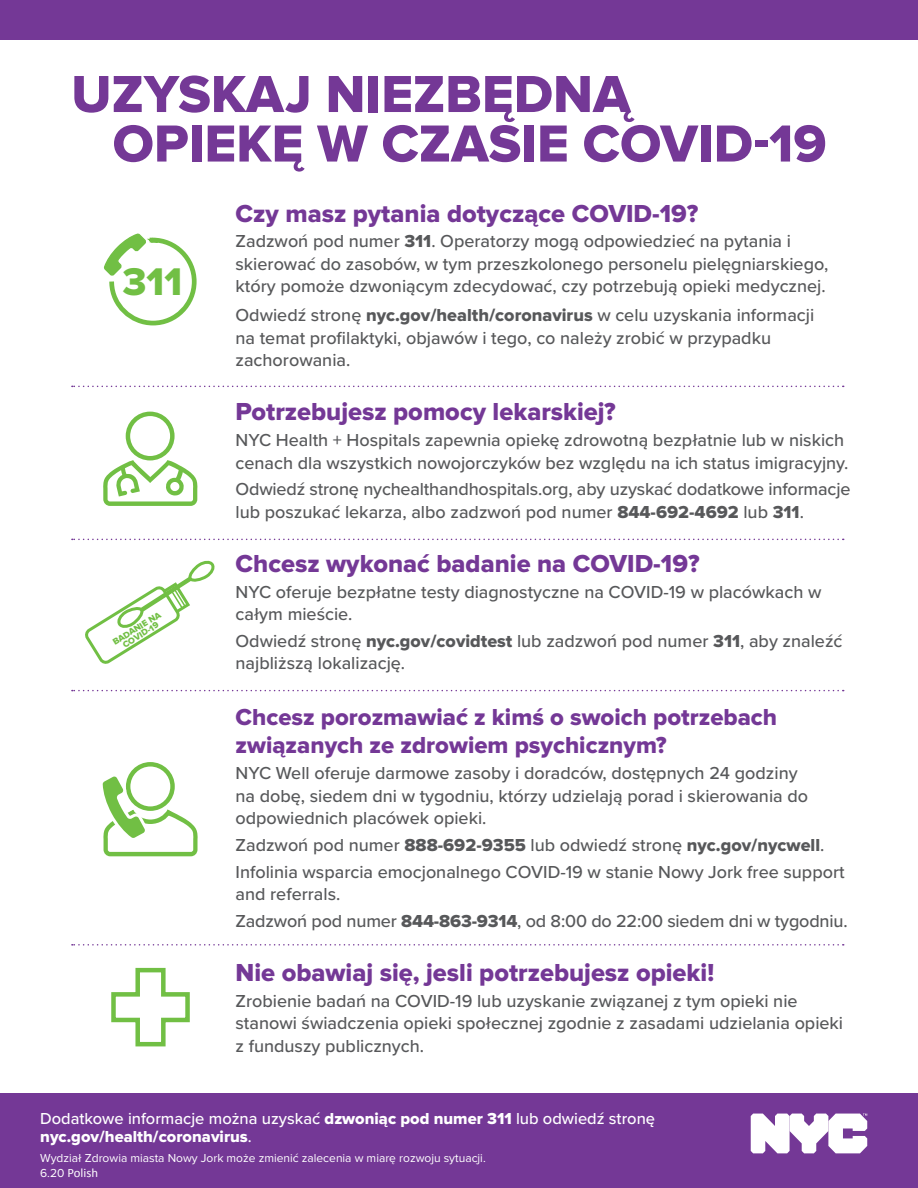
<style>
.page{position:relative;width:918px;height:1188px;background:#fff}
.page>*{position:absolute;margin:0;border:0;box-sizing:border-box;transform-origin:0 0}
.t1{font:54px/49.5px "Proxima Nova Extrabld";color:#743896}
.t2{font:40.05px "Proxima Nova Extrabld";color:#71bf44}
.t3{font:25.5px "Proxima Nova Extrabld";color:#743896}
.t4{font:24px/28.5px "Proxima Nova Extrabld";color:#743896}
.t5{font:500 18px/22.5px "Proxima Nova";color:#57585a}
.t6{font:500 16.5px "Proxima Nova";color:#fff}
.t7{font:16.5px "Proxima Nova Extrabld";color:#fff}
.t8{font:12.75px "Calibri";color:#fff}
.t9{font:12px "Proxima Nova";color:#fff}
.t10{font:9px/7.5px "Proxima Nova Extrabld";color:#71bf44;text-align:center}
.s1{font-family:"Proxima Nova Extrabld";font-weight:400}
.s2{font-family:"Proxima Nova";font-weight:500}
.s3{font-family:"Proxima Nova";font-size:12px}
</style>
<div class="page">
<div style="left:0;top:1094px;width:918px;height:94px;background:#743896"></div>
<svg style="left:751px;top:1114px;width:116px;height:39px"></svg>
<div style="left:0;top:0;width:918px;height:40px;background:#743896"></div>
<svg style="left:103px;top:460px;width:94px;height:46px"></svg>
<div style="left:126px;top:412px;width:49px;height:48px;border:4px solid #71bf44;border-radius:50%"></div>
<svg style="left:103px;top:233px;width:94px;height:93px"></svg>
<svg style="left:72px;top:386px;width:772px;height:1px"></svg>
<svg style="left:72px;top:539px;width:772px;height:1px"></svg>
<svg style="left:72px;top:690px;width:772px;height:1px"></svg>
<svg style="left:72px;top:944px;width:772px;height:2px"></svg>
<svg style="left:102px;top:762px;width:96px;height:94px"></svg>
<svg style="left:111px;top:967px;width:79px;height:80px"></svg>
<svg style="left:85px;top:560px;width:130px;height:104px"></svg>
<h1 class="t1" style="left:113px;top:71px;width:716px;text-indent:-41px">UZYSKAJ NIEZBĘDNĄ<br>OPIEKĘ W CZASIE COVID-19</h1>
<h2 class="t2" style="left:123px;top:259px;width:61px">311</h2>
<p class="t10" style="left:112px;top:640px;width:56px;rotate:-32deg">BADANIE NA<br>COVID-19</p>
<h3 class="t3" style="left:236px;top:198px;width:464px">Czy masz pytania dotyczące COVID-19?</h3>
<p class="t5" style="left:236px;top:229px;width:594px">Zadzwoń pod numer <span class="s1">311</span>. Operatorzy mogą odpowiedzieć na pytania i skierować do zasobów, w tym przeszkolonego personelu pielęgniarskiego, który pomoże dzwoniącym zdecydować, czy potrzebują opieki medycznej.</p>
<p class="t5" style="left:236px;top:303px;width:580px">Odwiedź stronę <span class="s1">nyc.gov/health/coronavirus</span> w celu uzyskania informacji na temat profilaktyki, objawów i tego, co należy zrobić w przypadku zachorowania.</p>
<h3 class="t3" style="left:236px;top:397px;width:382px">Potrzebujesz pomocy lekarskiej?</h3>
<p class="t5" style="left:236px;top:428px;width:614px">NYC Health + Hospitals zapewnia opiekę zdrowotną bezpłatnie lub w niskich cenach dla wszystkich nowojorczyków bez względu na ich status imigracyjny.</p>
<p class="t5" style="left:236px;top:477px;width:616px">Odwiedź stronę nychealthandhospitals.org, aby uzyskać dodatkowe informacje lub poszukać lekarza, albo zadzwoń pod numer <span class="s1">844-692-4692</span> lub <span class="s1">311</span>.</p>
<h3 class="t3" style="left:236px;top:549px;width:466px">Chcesz wykonać badanie na COVID-19?</h3>
<p class="t5" style="left:236px;top:580px;width:587px">NYC oferuje bezpłatne testy diagnostyczne na COVID-19 w placówkach w całym mieście.</p>
<p class="t5" style="left:236px;top:629px;width:608px">Odwiedź stronę <span class="s1">nyc.gov/covidtest</span> lub zadzwoń pod numer <span class="s1">311</span>, aby znaleźć najbliższą lokalizację.</p>
<h3 class="t4" style="left:236px;top:703px;width:543px">Chcesz porozmawiać z kimś o swoich potrzebach związanych ze zdrowiem psychicznym?</h3>
<p class="t5" style="left:236px;top:761px;width:574px">NYC Well oferuje darmowe zasoby i doradców, dostępnych 24 godziny na dobę, siedem dni w tygodniu, którzy udzielają porad i skierowania do odpowiednich placówek opieki.</p>
<p class="t5" style="left:236px;top:831px;width:611px;line-height:26.8px">Zadzwoń pod numer <span class="s1">888-692-9355</span> lub odwiedź stronę <span class="s1">nyc.gov/nycwell</span>.<br>Infolinia wsparcia emocjonalnego COVID-19 w stanie Nowy Jork free support</p>
<p class="t5" style="left:236px;top:880px;width:614px;line-height:26.8px">and referrals.<br>Zadzwoń pod numer <span class="s1">844-863-9314</span>, od 8:00 do 22:00 siedem dni w tygodniu.</p>
<h3 class="t3" style="left:236px;top:958px;width:480px">Nie obawiaj się, jesli potrzebujesz opieki!</h3>
<p class="t5" style="left:236px;top:989px;width:609px">Zrobienie badań na COVID-19 lub uzyskanie związanej z tym opieki nie stanowi świadczenia opieki społecznej zgodnie z zasadami udzielania opieki z funduszy publicznych.</p>
<p class="t6" style="left:40px;top:1107px;width:616px">Dodatkowe informacje można uzyskać <span class="s1">dzwoniąc pod numer 311</span> lub odwiedź stronę</p>
<p class="t7" style="left:40px;top:1127px;width:213px">nyc.gov/health/coronavirus<span class="s2">.</span></p>
<p class="t9" style="left:40px;top:1151px;width:447px">Wydział Zdrowia miasta Nowy Jork może zmienić zalecenia w miarę rozwoju sytuacji.</p>
<p class="t8" style="left:40px;top:1165px;width:59px"><span class="s3">6.20</span> Polish</p>
</div>
